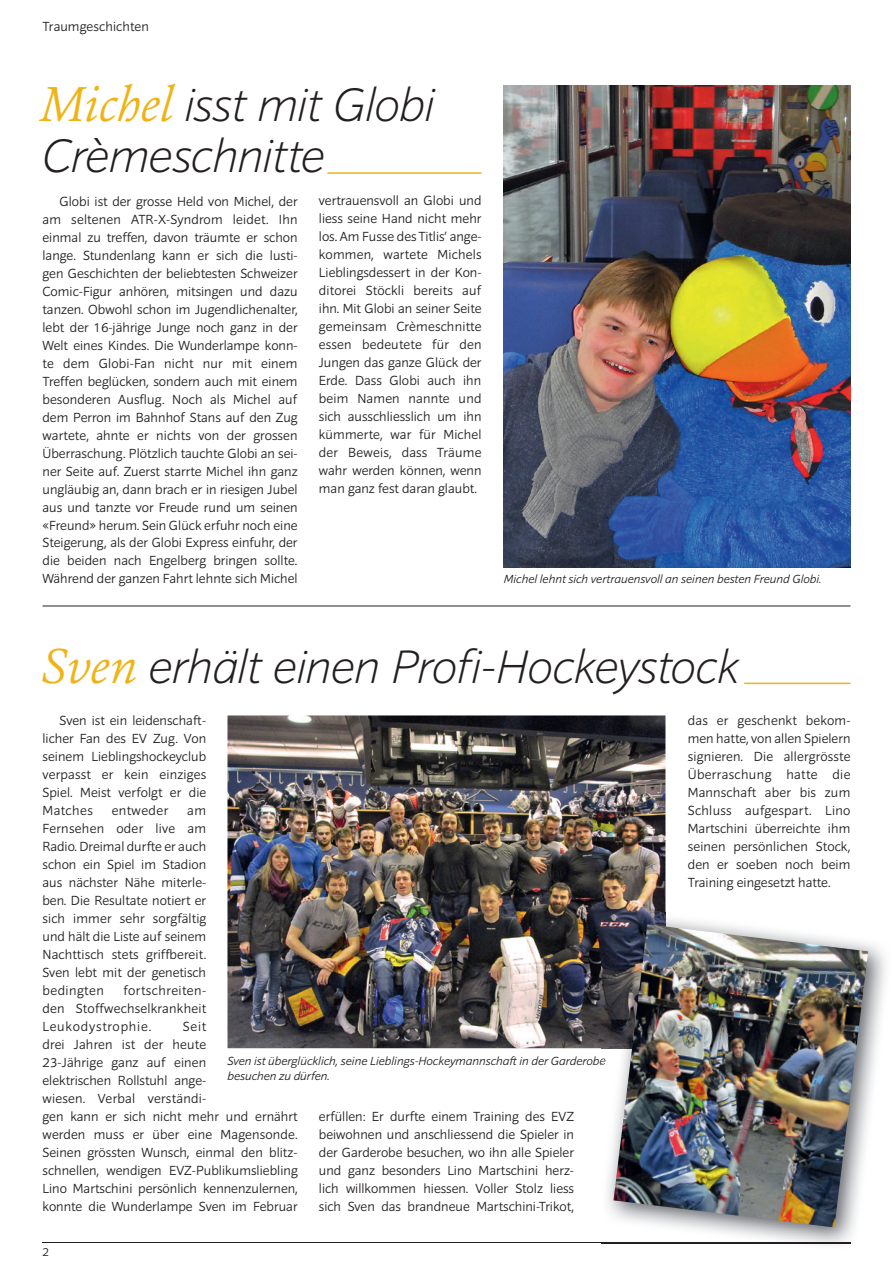
<style>
.page{position:relative;width:893px;height:1263px;background:#fff}
.page>*{position:absolute;margin:0;border:0;box-sizing:border-box;transform-origin:0 0}
.t1{font:italic 200 48px/51px "Sonus";letter-spacing:-.015em;color:#231f20}
.t2{font:300 13.5px/18px "Sonus";color:#231f20;text-align:justify}
.t3{font:300 13.5px "Sonus";letter-spacing:.03em;color:#231f20}
.t4{font:italic 300 12px/15px "Sonus";color:#231f20}
.t5{font:300 12px "Sonus";color:#231f20}
.s1{font-family:"Erato";font-weight:300;color:#f0b316}
</style>
<div class="page">
<hr style="left:43px;top:1242px;width:807px;height:1px;background:#231f20">
<img style="left:504px;top:85px;width:346px;height:482px">
<hr style="left:327px;top:172px;width:155px;height:2px;background:#f0b316">
<hr style="left:43px;top:606px;width:807px;height:1px;background:#231f20">
<hr style="left:744px;top:683px;width:106px;height:1px;background:#f0b316">
<img style="left:227px;top:715px;width:438px;height:333px">
<img style="left:601px;top:912px;width:285px;height:333px">
<img style="left:601px;top:1242px;width:249px;height:1px">
<img style="left:601px;top:912px;width:64px;height:136px">
<svg style="left:601px;top:1056px;width:5px;height:11px"></svg>
<img style="left:613px;top:924px;width:255px;height:303px">
<p class="t2" style="left:43px;top:17px;width:108px">Traumgeschichten</p>
<h1 class="t1" style="left:40px;top:79px;width:396px"><span class="s1">Michel</span> isst mit Globi<br>Crèmeschnitte</h1>
<p class="t2" style="left:43px;top:192px;width:257px;text-indent:17px">Globi ist der grosse Held von Michel, der am seltenen ATR-X-Syndrom leidet. Ihn einmal zu treffen, davon träumte er schon lange. Stundenlang kann er sich die lusti&shy;gen Geschichten der beliebtesten Schweizer Comic-Figur anhören, mitsingen und dazu tanzen. Obwohl schon im Jugendlichenalter, lebt der 16-jährige Junge noch ganz in der Welt eines Kindes. Die Wunderlampe konn&shy;te dem Globi-Fan nicht nur mit einem Treffen beglücken, sondern auch mit einem besonderen Ausflug. Noch als Michel auf dem Perron im Bahnhof Stans auf den Zug wartete, ahnte er nichts von der grossen Überraschung. Plötzlich tauchte Globi an sei&shy;ner Seite auf. Zuerst starrte Michel ihn ganz ungläubig an, dann brach er in riesigen Jubel aus und tanzte vor Freude rund um seinen «Freund» herum. Sein Glück erfuhr noch eine Steigerung, als der Globi Express einfuhr, der die beiden nach Engelberg bringen sollte.<br>Während der ganzen Fahrt lehnte sich Michel</p>
<p class="t2" style="left:319px;top:191px;width:164px">vertrauensvoll an Globi und liess seine Hand nicht mehr los. Am Fusse des Titlis’ ange&shy;kommen, wartete Michels Lieblingsdessert in der Kon&shy;ditorei Stöckli bereits auf ihn. Mit Globi an seiner Seite gemeinsam Crèmeschnitte essen bedeutete für den Jungen das ganze Glück der Erde. Dass Globi auch ihn beim Namen nannte und sich ausschliesslich um ihn kümmerte, war für Michel der Beweis, dass Träume wahr werden können, wenn man ganz fest daran glaubt.</p>
<p class="t4" style="left:504px;top:572px;width:319px">Michel lehnt sich vertrauensvoll an seinen besten Freund Globi.</p>
<h1 class="t1" style="left:41px;top:640px;width:700px"><span class="s1">Sven</span> erhält einen Profi-Hockeystock</h1>
<p class="t2" style="left:43px;top:711px;width:165px;text-indent:17px">Sven ist ein leidenschaft&shy;licher Fan des EV Zug. Von seinem Lieblingshockeyclub verpasst er kein einziges Spiel. Meist verfolgt er die Matches</p>
<p class="t2" style="left:688px;top:711px;width:164px">das er geschenkt bekom&shy;men hatte, von allen Spielern signieren. Die allergrösste Überraschung hatte die Mannschaft aber bis zum Schluss aufgespart. Lino Martschini überreichte ihm seinen persönlichen Stock, den er soeben noch beim Training eingesetzt hatte.</p>
<p class="t3" style="left:112px;top:802px;width:58px">entweder</p>
<p class="t2" style="left:43px;top:801px;width:165px;text-indent:145px">am Fernsehen oder live am Radio. Dreimal durfte er auch schon ein Spiel im Stadion aus nächster Nähe miterle&shy;ben. Die Resultate notiert er sich immer sehr sorgfältig und hält die Liste auf seinem Nachttisch stets griffbereit.<br>Sven lebt mit der genetisch bedingten</p>
<p class="t2" style="left:43px;top:981px;width:165px;text-indent:81px">fortschreiten&shy;den Stoffwechselkrankheit Leukodystrophie.</p>
<p class="t2" style="left:43px;top:1017px;width:257px;text-align:left;text-indent:140px">Seit<br>drei Jahren ist der heute<br>23-Jährige ganz auf einen<br>elektrischen Rollstuhl ange-<br>wiesen. Verbal verständi-<br>gen kann er sich nicht mehr und ernährt werden muss er über eine Magensonde.<br>Seinen grössten Wunsch, einmal den blitz&shy;schnellen, wendigen EVZ-Publikumsliebling<br>Lino Martschini persönlich kennenzulernen, konnte die Wunderlampe Sven im Februar</p>
<p class="t4" style="left:227px;top:1053px;width:380px">Sven ist überglücklich, seine Lieblings-Hockeymannschaft in der Garderobe besuchen zu dürfen.</p>
<p class="t2" style="left:319px;top:1107px;width:257px">erfüllen: Er durfte einem Training des EVZ beiwohnen und anschliessend die Spieler in der Garderobe besuchen, wo ihn alle Spieler und ganz besonders Lino Martschini herz&shy;lich willkommen hiessen. Voller Stolz liess sich Sven das brandneue Martschini-Trikot,</p>
<p class="t5" style="left:43px;top:1244px;width:8px">2</p>
</div>
